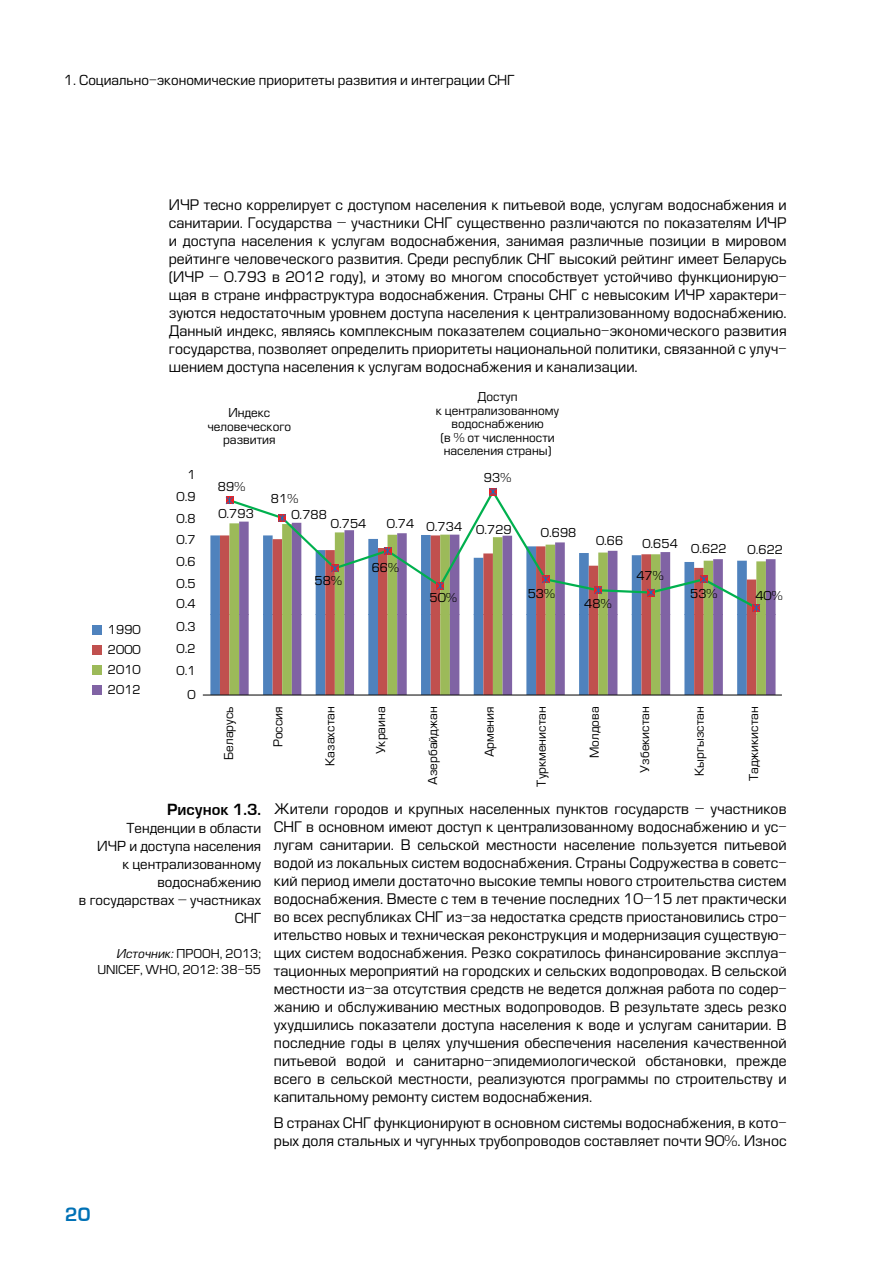
<style>
.page{position:relative;width:893px;height:1263px;background:#fff}
.page>*{position:absolute;margin:0;border:0;box-sizing:border-box;transform-origin:0 0}
.t1{font:18px "Europe Demi Normal";color:#0071b5}
.t2{font:15px "Europe Demi Normal";color:#000}
.t3{font:14.25px/18px "Europe";color:#000;text-align:justify}
.t4{font:13.5px/18px "Europe";color:#000;text-align:right}
.t5{font:12px/22.2px "Europe";color:#000;text-align:justify}
.s1{font-family:"Europe K";font-style:italic}
</style>
<div class="page">
<svg style="left:228px;top:495px;width:293px;height:40px"></svg>
<svg style="left:226px;top:497px;width:7px;height:7px"></svg>
<svg style="left:278px;top:514px;width:8px;height:8px"></svg>
<svg style="left:489px;top:488px;width:8px;height:7px"></svg>
<svg style="left:210px;top:535px;width:565px;height:160px"></svg>
<hr style="left:203px;top:695px;width:579px;height:1px;background:#000">
<div style="left:93px;top:626px;width:9px;height:9px;background:#4f82bd"></div>
<div style="left:93px;top:645px;width:9px;height:10px;background:#c0504e"></div>
<div style="left:93px;top:665px;width:9px;height:10px;background:#9cba59"></div>
<div style="left:93px;top:685px;width:9px;height:9px;background:#8063a4"></div>
<p class="t4" style="left:64px;top:71px;width:452px">1. Социально-экономические приоритеты развития и интеграции СНГ</p>
<p class="t3" style="left:169px;top:196px;width:619px">ИЧР тесно коррелирует с доступом населения к питьевой воде, услугам водоснабжения и санитарии. Государства – участники СНГ существенно различаются по показателям ИЧР и доступа населения к услугам водоснабжения, занимая различные позиции в мировом рейтинге человеческого развития. Среди республик СНГ высокий рейтинг имеет Беларусь (ИЧР – 0.793 в 2012 году), и этому во многом способствует устойчиво функционирую&shy;щая в стране инфраструктура водоснабжения. Страны СНГ с невысоким ИЧР характери&shy;зуются недостаточным уровнем доступа населения к централизованному водоснабжению.<br>Данный индекс, являясь комплексным показателем социально-экономического развития государства, позволяет определить приоритеты национальной политики, связанной с улуч&shy;шением доступа населения к услугам водоснабжения и канализации.</p>
<p class="t5" style="left:108px;top:620px;width:35px;line-height:20px">1990<br>2000<br>2010<br>2012</p>
<p class="t5" style="left:177px;top:463px;width:21px;text-indent:11px">1<br>0.9<br>0.8</p>
<p class="t5" style="left:177px;top:528px;width:21px">0.7<br>0.6<br>0.5</p>
<p class="t5" style="left:177px;top:593px;width:21px">0.4<br>0.3<br>0.2<br>0.1</p>
<p class="t5" style="left:187px;top:683px;width:10px">0</p>
<p class="t5" style="left:207px;top:406px;width:86px;line-height:13.5px;text-align:center">Индекс человеческого развития</p>
<p class="t5" style="left:218px;top:475px;width:29px">89%</p>
<p class="t5" style="left:271px;top:488px;width:29px">81%</p>
<p class="t5" style="left:436px;top:390px;width:125px;line-height:13.5px;text-align:center">Доступ<br>к централизованному водоснабжению<br>(в % от численности населения страны)</p>
<p class="t5" style="left:484px;top:466px;width:29px">93%</p>
<p class="t5" style="left:218px;top:503px;width:37px">0.793</p>
<p class="t5" style="left:291px;top:503px;width:37px">0.788</p>
<p class="t5" style="left:331px;top:513px;width:37px">0.754</p>
<p class="t5" style="left:387px;top:516px;width:77px">0.74 0.734</p>
<p class="t5" style="left:314px;top:569px;width:29px">58%</p>
<p class="t5" style="left:372px;top:556px;width:29px">66%</p>
<p class="t5" style="left:476px;top:518px;width:37px">0.729</p>
<p class="t5" style="left:541px;top:522px;width:37px">0.698</p>
<p class="t5" style="left:430px;top:586px;width:29px">50%</p>
<p class="t5" style="left:528px;top:582px;width:29px">53%</p>
<p class="t5" style="left:596px;top:530px;width:29px">0.66</p>
<p class="t5" style="left:642px;top:535px;width:86px">0.654 0.622</p>
<p class="t5" style="left:747px;top:538px;width:37px">0.622</p>
<p class="t5" style="left:584px;top:593px;width:29px">48%</p>
<p class="t5" style="left:636px;top:565px;width:29px">47%</p>
<p class="t5" style="left:690px;top:583px;width:29px">53%</p>
<p class="t5" style="left:755px;top:585px;width:29px">40%</p>
<p class="t5" style="left:218px;top:760px;width:55px;rotate:-90deg">Беларусь</p>
<p class="t5" style="left:267px;top:747px;width:42px;rotate:-90deg">Россия</p>
<p class="t5" style="left:319px;top:766px;width:61px;rotate:-90deg">Казахстан</p>
<p class="t5" style="left:370px;top:754px;width:50px;rotate:-90deg">Украина</p>
<p class="t5" style="left:422px;top:785px;width:80px;rotate:-90deg">Азербайджан</p>
<p class="t5" style="left:478px;top:757px;width:52px;rotate:-90deg">Армения</p>
<p class="t5" style="left:530px;top:787px;width:82px;rotate:-90deg">Туркменистан</p>
<p class="t5" style="left:583px;top:758px;width:53px;rotate:-90deg">Молдова</p>
<p class="t5" style="left:634px;top:773px;width:68px;rotate:-90deg">Узбекистан</p>
<p class="t5" style="left:689px;top:776px;width:71px;rotate:-90deg">Кыргызстан</p>
<p class="t5" style="left:743px;top:781px;width:77px;rotate:-90deg">Таджикистан</p>
<p class="t2" style="left:167px;top:801px;width:96px">Рисунок 1.3.</p>
<p class="t4" style="left:79px;top:819px;width:184px">Тенденции в области<br>ИЧР и доступа населения<br>к централизованному водоснабжению<br>в государствах – участниках<br>СНГ</p>
<p class="t5" style="left:97px;top:945px;width:165px;line-height:16.5px;text-align:right"><span class="s1">Источник:</span> ПРООН, 2013;<br>UNICEF, WHO, 2012: 38-55</p>
<p class="t3" style="left:274px;top:800px;width:514px">Жители городов и крупных населенных пунктов государств – участников СНГ в основном имеют доступ к централизованному водоснабжению и ус&shy;лугам санитарии. В сельской местности население пользуется питьевой водой из локальных систем водоснабжения. Страны Содружества в советс&shy;кий период имели достаточно высокие темпы нового строительства систем водоснабжения. Вместе с тем в течение последних 10–15 лет практически во всех республиках СНГ из-за недостатка средств приостановились стро&shy;ительство новых и техническая реконструкция и модернизация существую&shy;щих систем водоснабжения. Резко сократилось финансирование эксплуа&shy;тационных мероприятий на городских и сельских водопроводах. В сельской местности из-за отсутствия средств не ведется должная работа по содер&shy;жанию и обслуживанию местных водопроводов. В результате здесь резко ухудшились показатели доступа населения к воде и услугам санитарии. В последние годы в целях улучшения обеспечения населения качественной питьевой водой и санитарно-эпидемиологической обстановки, прежде всего в сельской местности, реализуются программы по строительству и капитальному ремонту систем водоснабжения.</p>
<p class="t3" style="left:274px;top:1114px;width:514px">В странах СНГ функционируют в основном системы водоснабжения, в кото&shy;рых доля стальных и чугунных трубопроводов составляет почти 90%. Износ</p>
<p class="t1" style="left:65px;top:1204px;width:27px">20</p>
</div>
